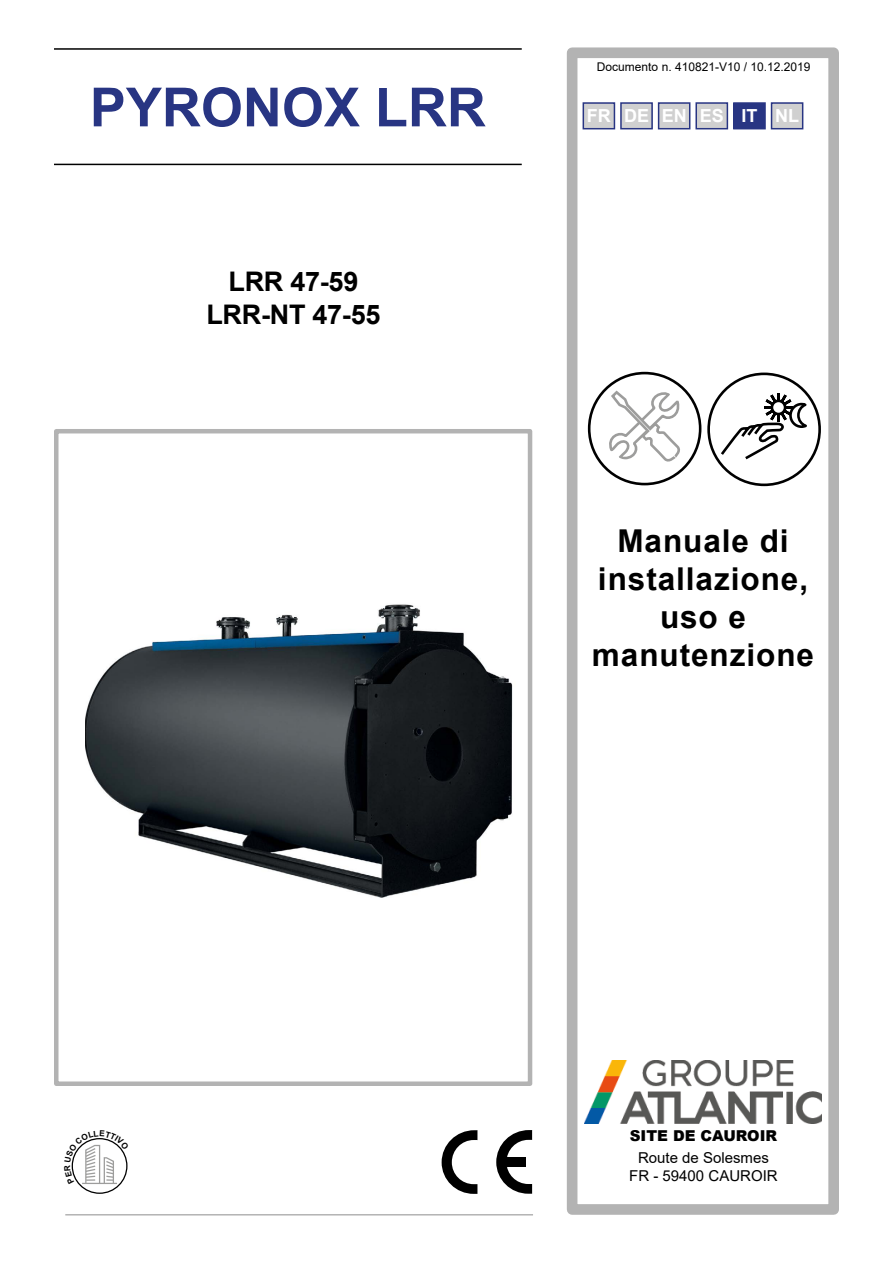
<style>
.page{position:relative;width:893px;height:1263px;background:#fff}
.page>*{position:absolute;margin:0;border:0;box-sizing:border-box;transform-origin:0 0}
.t1{font:700 54px "Arial";color:#283583}
.t2{font:700 31.5px/37.8px "Arial";letter-spacing:.03em;color:#000;text-align:center}
.t3{font:700 27px/32.4px "Arial";letter-spacing:-.01em;color:#000;text-align:center}
.t4{font:700 18px "Arial";color:#fff}
.t5{font:15px/18px "Arial";color:#000;text-align:center}
.t6{font:900 15px "Arial";color:#000}
.t7{font:12px "Arial";color:#000}
</style>
<div class="page">
<div style="left:583px;top:103px;width:31px;height:26px;background:#d0d0d0"></div>
<div style="left:583px;top:102px;width:32px;height:27px;border:2px solid #283583"></div>
<div style="left:621px;top:103px;width:31px;height:26px;background:#d0d0d0"></div>
<div style="left:620px;top:102px;width:33px;height:27px;border:2px solid #283583"></div>
<div style="left:659px;top:103px;width:31px;height:26px;background:#d0d0d0"></div>
<div style="left:658px;top:102px;width:32px;height:27px;border:2px solid #283583"></div>
<div style="left:696px;top:103px;width:31px;height:26px;background:#d0d0d0"></div>
<div style="left:695px;top:102px;width:33px;height:27px;border:2px solid #283583"></div>
<div style="left:734px;top:103px;width:31px;height:26px;background:#283583"></div>
<div style="left:733px;top:102px;width:33px;height:27px;border:2px solid #283583"></div>
<div style="left:771px;top:103px;width:32px;height:26px;background:#d0d0d0"></div>
<div style="left:771px;top:102px;width:32px;height:27px;border:2px solid #283583"></div>
<img style="left:85px;top:604px;width:428px;height:294px">
<div style="left:567px;top:47px;width:272px;height:1168px;border:11px solid #b3b3b3"></div>
<img style="left:584px;top:1060px;width:238px;height:63px">
<div style="left:707px;top:373px;width:114px;height:113px;border:3px solid #000;border-radius:50%"></div>
<svg style="left:719px;top:391px;width:94px;height:70px"></svg>
<div style="left:588px;top:372px;width:113px;height:113px;border:3px solid #000;border-radius:50%"></div>
<svg style="left:604px;top:385px;width:78px;height:77px"></svg>
<hr style="left:65px;top:1214px;width:468px;height:1px;background:#b3b3b3">
<svg style="left:496px;top:1130px;width:36px;height:64px"></svg>
<div style="left:506px;top:1157px;width:20px;height:10px;background:#000"></div>
<svg style="left:442px;top:1130px;width:36px;height:64px"></svg>
<hr style="left:54px;top:48px;width:468px;height:2px;background:#000">
<hr style="left:54px;top:164px;width:468px;height:1px;background:#000">
<div style="left:54px;top:429px;width:478px;height:657px;border:4px solid #b3b3b3"></div>
<svg style="left:71px;top:1138px;width:57px;height:47px"></svg>
<h1 class="t1" style="left:90px;top:69px;width:398px">PYRONOX LRR</h1>
<p class="t3" style="left:206px;top:266px;width:176px">LRR 47-59<br>LRR-NT 47-55</p>
<p class="t7" style="left:597px;top:59px;width:215px">Documento n. 410821-V10 / 10.12.2019</p>
<p class="t4" style="left:587px;top:103px;width:214px">FR DE EN ES IT NL</p>
<p class="t2" style="left:592px;top:523px;width:224px">Manuale di installazione, uso e manutenzione</p>
<p class="t6" style="left:630px;top:1125px;width:149px">SITE DE CAUROIR</p>
<p class="t5" style="left:629px;top:1149px;width:150px">Route de Solesmes<br>FR - 59400 CAUROIR</p>
</div>
